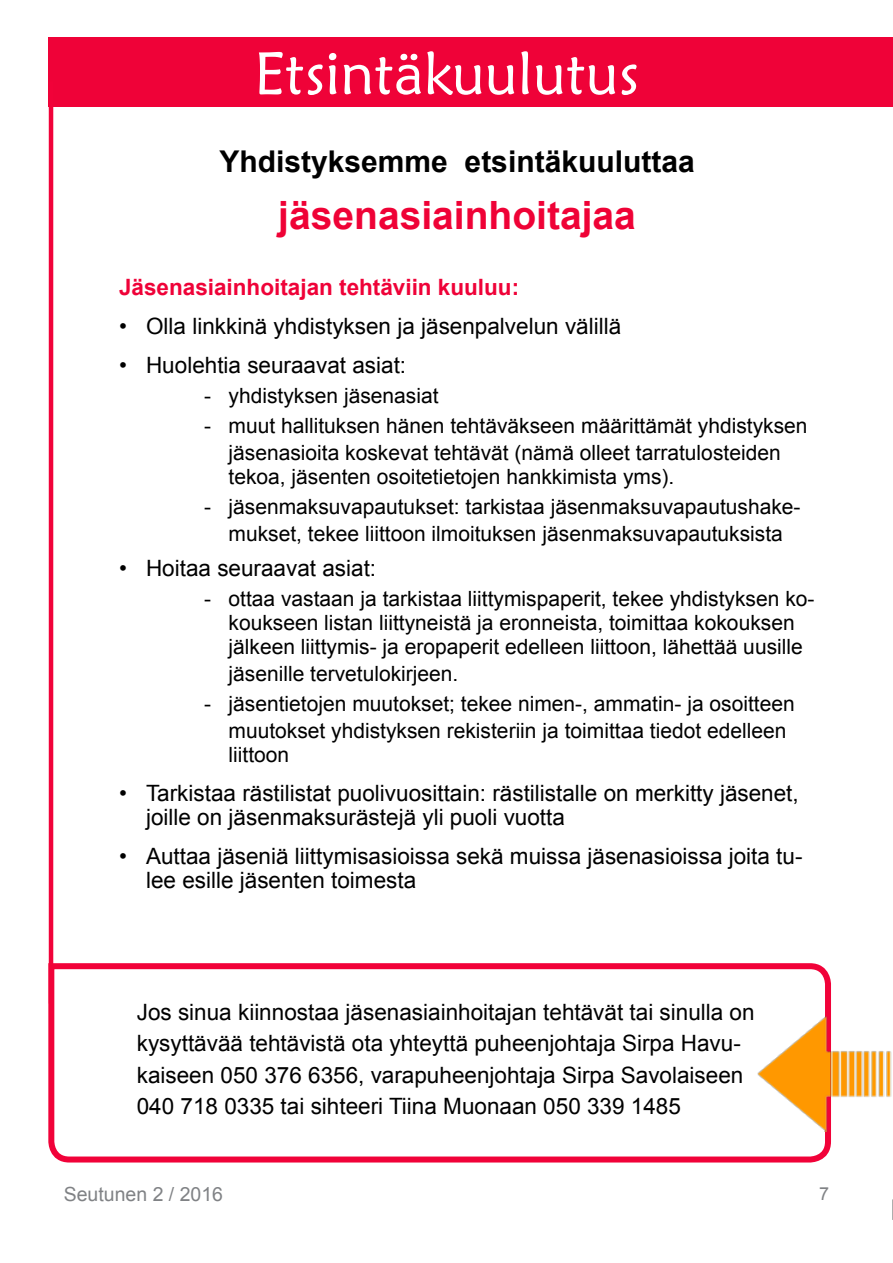
<style>
.page{position:relative;width:893px;height:1263px;background:#fff}
.page>*{position:absolute;margin:0;border:0;box-sizing:border-box;transform-origin:0 0}
.t1{font:60px "Maiandra GD";color:#fff}
.t2{font:700 39px "Arial";color:#ef0236}
.t3{font:700 30px "Arial";color:#000}
.t4{font:22.5px/31.5px "Arial";color:#000}
.t5{font:700 22.5px "Arial";color:#ef0238}
.t6{font:21px/27px "Arial";color:#000;text-align:center}
.t7{font:19.5px "Arial";color:#808285}
.t8{font:18px "Arial";color:#808285}
</style>
<div class="page">
<svg style="left:892px;top:1199px;width:1px;height:21px"></svg>
<svg style="left:48px;top:960px;width:783px;height:203px"></svg>
<div style="left:48px;top:37px;width:845px;height:70px;background:#ef0238"></div>
<hr style="left:49px;top:81px;width:4px;height:922px;background:#f10239">
<img style="left:757px;top:1017px;width:135px;height:114px">
<h1 class="t1" style="left:254px;top:37px;width:387px">Etsintäkuulutus</h1>
<h3 class="t3" style="left:220px;top:142px;width:477px">Yhdistyksemme etsintäkuuluttaa</h3>
<h2 class="t2" style="left:278px;top:189px;width:359px">jäsenasiainhoitajaa</h2>
<p class="t5" style="left:119px;top:272px;width:402px">Jäsenasiainhoitajan tehtäviin kuuluu:</p>
<p class="t4" style="left:119px;top:311px;width:504px">• Olla linkkinä yhdistyksen ja jäsenpalvelun välillä</p>
<p class="t4" style="left:119px;top:350px;width:289px">• Huolehtia seuraavat asiat:</p>
<p class="t6" style="left:204px;top:382px;width:236px">- yhdistyksen jäsenasiat</p>
<p class="t6" style="left:204px;top:412px;width:605px">- muut hallituksen hänen tehtäväkseen määrittämät yhdistyksen jäsenasioita koskevat tehtävät (nämä olleet tarratulosteiden</p>
<p class="t6" style="left:229px;top:463px;width:447px">tekoa, jäsenten osoitetietojen hankkimista yms).</p>
<p class="t6" style="left:204px;top:493px;width:598px">- jäsenmaksuvapautukset: tarkistaa jäsenmaksuvapautushake&shy;mukset, tekee liittoon ilmoituksen jäsenmaksuvapautuksista</p>
<p class="t4" style="left:119px;top:552px;width:259px">• Hoitaa seuraavat asiat:</p>
<p class="t6" style="left:229px;top:586px;width:587px;line-height:24px;text-align:left;text-indent:-24px">- ottaa vastaan ja tarkistaa liittymispaperit, tekee yhdistyksen ko&shy;koukseen listan liittyneistä ja eronneista, toimittaa kokouksen jälkeen liittymis- ja eropaperit edelleen liittoon, lähettää uusille</p>
<p class="t6" style="left:229px;top:660px;width:231px">jäsenille tervetulokirjeen.</p>
<p class="t6" style="left:229px;top:690px;width:568px;text-align:left;text-indent:-24px">- jäsentietojen muutokset; tekee nimen-, ammatin- ja osoitteen muutokset yhdistyksen rekisteriin ja toimittaa tiedot edelleen</p>
<p class="t6" style="left:229px;top:741px;width:62px">liittoon</p>
<p class="t4" style="left:146px;top:781px;width:654px;line-height:24px;text-indent:-27px">• Tarkistaa rästilistat puolivuosittain: rästilistalle on merkitty jäsenet, joille on jäsenmaksurästejä yli puoli vuotta</p>
<p class="t4" style="left:146px;top:844px;width:658px;line-height:24px;text-indent:-27px">• Auttaa jäseniä liittymisasioissa sekä muissa jäsenasioissa joita tu&shy;lee esille jäsenten toimesta</p>
<p class="t4" style="left:137px;top:996px;width:619px">Jos sinua kiinnostaa jäsenasiainhoitajan tehtävät tai sinulla on kysyttävää tehtävistä ota yhteyttä puheenjohtaja Sirpa Havu&shy;kaiseen 050 376 6356, varapuheenjohtaja Sirpa Savolaiseen 040 718 0335 tai sihteeri Tiina Muonaan 050 339 1485</p>
<p class="t7" style="left:64px;top:1181px;width:161px">Seutunen 2 / 2016</p>
<p class="t8" style="left:819px;top:1181px;width:12px">7</p>
</div>
